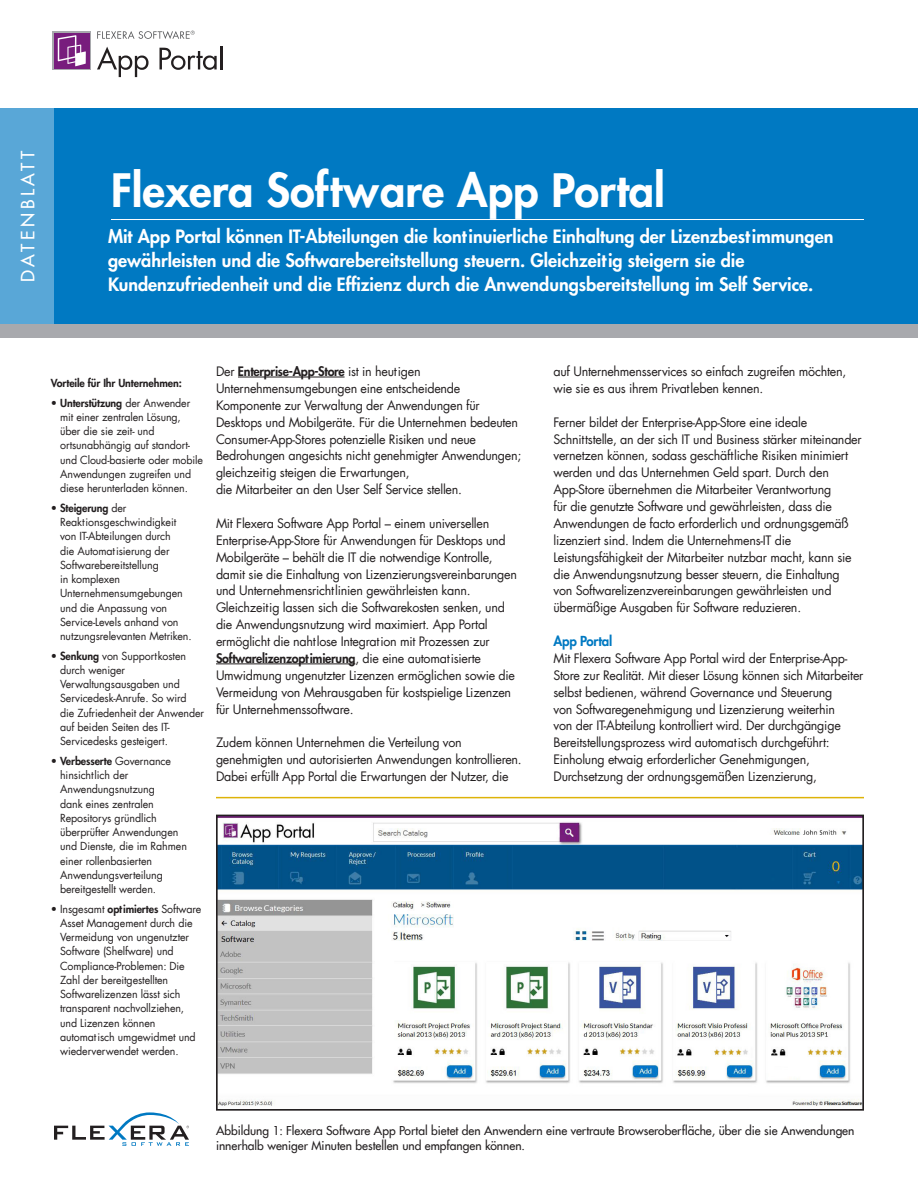
<style>
.page{position:relative;width:918px;height:1188px;background:#fff}
.page>*{position:absolute;margin:0;border:0;box-sizing:border-box;transform-origin:0 0}
.t1{font:800 45px "Futura Com";color:#fff}
.t2{font:800 18px/24px "Futura Com";color:#fff}
.t3{font:500 18px "Futura Com";letter-spacing:.2em;color:#fff}
.t4{font:800 13.5px "Futura Com";letter-spacing:-.02em;color:#0079c2}
.t5{font:12.75px/16.8px "Futura Com";letter-spacing:-.02em;color:#231f20}
.t6{font:500 12px/15px "Futura Com";color:#231f20}
.Body_Header{font:10.8px/14.2px "Futura Com";letter-spacing:-.01em;color:#231f20}
.Body_Header-2{font:800 10.8px "Futura Com";letter-spacing:-.01em;color:#231f20}
.s1{font-weight:800}
</style>
<div class="page">
<div style="left:0;top:108px;width:918px;height:223px;background:#0079c2"></div>
<div style="left:0;top:104px;width:54px;height:226px;background:#59a7d7"></div>
<div style="left:0;top:324px;width:918px;height:14px;background:#a8a9ad"></div>
<svg style="left:54px;top:1112px;width:135px;height:34px"></svg>
<svg style="left:97px;top:47px;width:52px;height:30px"></svg>
<svg style="left:160px;top:48px;width:57px;height:22px"></svg>
<hr style="left:220px;top:46px;width:3px;height:23px;background:#231f20">
<svg style="left:97px;top:31px;width:98px;height:8px"></svg>
<div style="left:52px;top:32px;width:39px;height:38px;background:linear-gradient(to right,#781d7d,#781d7d)"></div>
<div style="left:54px;top:33px;width:36px;height:35px;background:#781d7d"></div>
<svg style="left:58px;top:35px;width:28px;height:31px"></svg>
<hr style="left:111px;top:219px;width:753px;height:1px;background:#fff">
<hr style="left:238px;top:377px;width:107px;height:1px;background:#231f20">
<hr style="left:216px;top:664px;width:139px;height:1px;background:#231f20">
<hr style="left:216px;top:797px;width:648px;height:1px;background:#deb308">
<img style="left:219px;top:822px;width:642px;height:284px">
<div style="left:216px;top:815px;width:648px;height:296px;border:2px solid #231f20"></div>
<p class="t3" style="left:14px;top:282px;width:133px;rotate:-90deg">DATENBLATT</p>
<p class="t1" style="left:111px;top:157px;width:556px">Flexera Software App Portal</p>
<p class="t2" style="left:108px;top:224px;width:727px">Mit App Portal können IT-Abteilungen die kontinuierliche Einhaltung der Lizenzbestimmungen gewährleisten und die Softwarebereitstellung steuern. Gleichzeitig steigern sie die<br>Kundenzufriedenheit und die Effizienz durch die Anwendungsbereitstellung im Self Service.</p>
<p class="Body_Header-2" style="left:51px;top:375px;width:133px">Vorteile für Ihr Unternehmen:</p>
<p class="Body_Header" style="left:60px;top:395px;width:144px;text-indent:-9px">• <span class="s1">Unterstützung</span> der Anwender mit einer zentralen Lösung, über die sie zeit- und ortsunabhängig auf standort&shy;und Cloud-basierte oder mobile<br>Anwendungen zugreifen und diese herunterladen können.</p>
<p class="Body_Header" style="left:60px;top:501px;width:133px;text-indent:-9px">• <span class="s1">Steigerung</span> der<br>Reaktionsgeschwindigkeit von IT-Abteilungen durch<br>die Automatisierung der<br>Softwarebereitstellung<br>in komplexen<br>Unternehmensumgebungen und die Anpassung von<br>Service-Levels anhand von nutzungsrelevanten Metriken.</p>
<p class="Body_Header" style="left:60px;top:648px;width:145px;text-indent:-9px">• <span class="s1">Senkung</span> von Supportkosten durch weniger<br>Verwaltungsausgaben und<br>Servicedesk-Anrufe. So wird<br>die Zufriedenheit der Anwender auf beiden Seiten des IT-<br>Servicedesks gesteigert.</p>
<p class="Body_Header" style="left:60px;top:754px;width:128px;text-indent:-9px">• <span class="s1">Verbesserte</span> Governance hinsichtlich der<br>Anwendungsnutzung<br>dank eines zentralen<br>Repositorys gründlich überprüfter Anwendungen und Dienste, die im Rahmen einer rollenbasierten<br>Anwendungsverteilung bereitgestellt werden.</p>
<p class="Body_Header" style="left:60px;top:901px;width:143px;text-indent:-9px">• Insgesamt <span class="s1">optimiertes</span> Software<br>Asset Management durch die<br>Vermeidung von ungenutzter<br>Software (Shelfware) und<br>Compliance-Problemen: Die<br>Zahl der bereitgestellten<br>Softwarelizenzen lässt sich transparent nachvollziehen, und Lizenzen können automatisch umgewidmet und wiederverwendet werden.</p>
<p class="t5" style="left:216px;top:363px;width:307px">Der <span class="s1">Enterprise-App-Store</span> ist in heutigen Unternehmensumgebungen eine entscheidende Komponente zur Verwaltung der Anwendungen für Desktops und Mobilgeräte. Für die Unternehmen bedeuten Consumer-App-Stores potenzielle Risiken und neue Bedrohungen angesichts nicht genehmigter Anwendungen; gleichzeitig steigen die Erwartungen,<br>die Mitarbeiter an den User Self Service stellen.</p>
<p class="t5" style="left:216px;top:515px;width:303px">Mit Flexera Software App Portal – einem universellen Enterprise-App-Store für Anwendungen für Desktops und Mobilgeräte – behält die IT die notwendige Kontrolle, damit sie die Einhaltung von Lizenzierungsvereinbarungen und Unternehmensrichtlinien gewährleisten kann.<br>Gleichzeitig lassen sich die Softwarekosten senken, und die Anwendungsnutzung wird maximiert. App Portal ermöglicht die nahtlose Integration mit Prozessen zur <span class="s1">Softwarelizenzoptimierung</span>, die eine automatisierte Umwidmung ungenutzter Lizenzen ermöglichen sowie die Vermeidung von Mehrausgaben für kostspielige Lizenzen für Unternehmenssoftware.</p>
<p class="t5" style="left:216px;top:734px;width:307px">Zudem können Unternehmen die Verteilung von genehmigten und autorisierten Anwendungen kontrollieren.<br>Dabei erfüllt App Portal die Erwartungen der Nutzer, die</p>
<p class="t5" style="left:554px;top:363px;width:294px">auf Unternehmensservices so einfach zugreifen möchten, wie sie es aus ihrem Privatleben kennen.</p>
<p class="t5" style="left:554px;top:413px;width:310px">Ferner bildet der Enterprise-App-Store eine ideale Schnittstelle, an der sich IT und Business stärker miteinander vernetzen können, sodass geschäftliche Risiken minimiert werden und das Unternehmen Geld spart. Durch den App-Store übernehmen die Mitarbeiter Verantwortung<br>für die genutzte Software und gewährleisten, dass die Anwendungen de facto erforderlich und ordnungsgemäß lizenziert sind. Indem die Unternehmens-IT die Leistungsfähigkeit der Mitarbeiter nutzbar macht, kann sie die Anwendungsnutzung besser steuern, die Einhaltung von Softwarelizenzvereinbarungen gewährleisten und übermäßige Ausgaben für Software reduzieren.</p>
<p class="t4" style="left:554px;top:631px;width:60px">App Portal</p>
<p class="t5" style="left:554px;top:650px;width:312px">Mit Flexera Software App Portal wird der Enterprise-App-Store zur Realität. Mit dieser Lösung können sich Mitarbeiter selbst bedienen, während Governance und Steuerung<br>von Softwaregenehmigung und Lizenzierung weiterhin<br>von der IT-Abteilung kontrolliert wird. Der durchgängige Bereitstellungsprozess wird automatisch durchgeführt:<br>Einholung etwaig erforderlicher Genehmigungen, Durchsetzung der ordnungsgemäßen Lizenzierung,</p>
<p class="t6" style="left:216px;top:1122px;width:640px">Abbildung 1: Flexera Software App Portal bietet den Anwendern eine vertraute Browseroberfläche, über die sie Anwendungen innerhalb weniger Minuten bestellen und empfangen können.</p>
</div>
